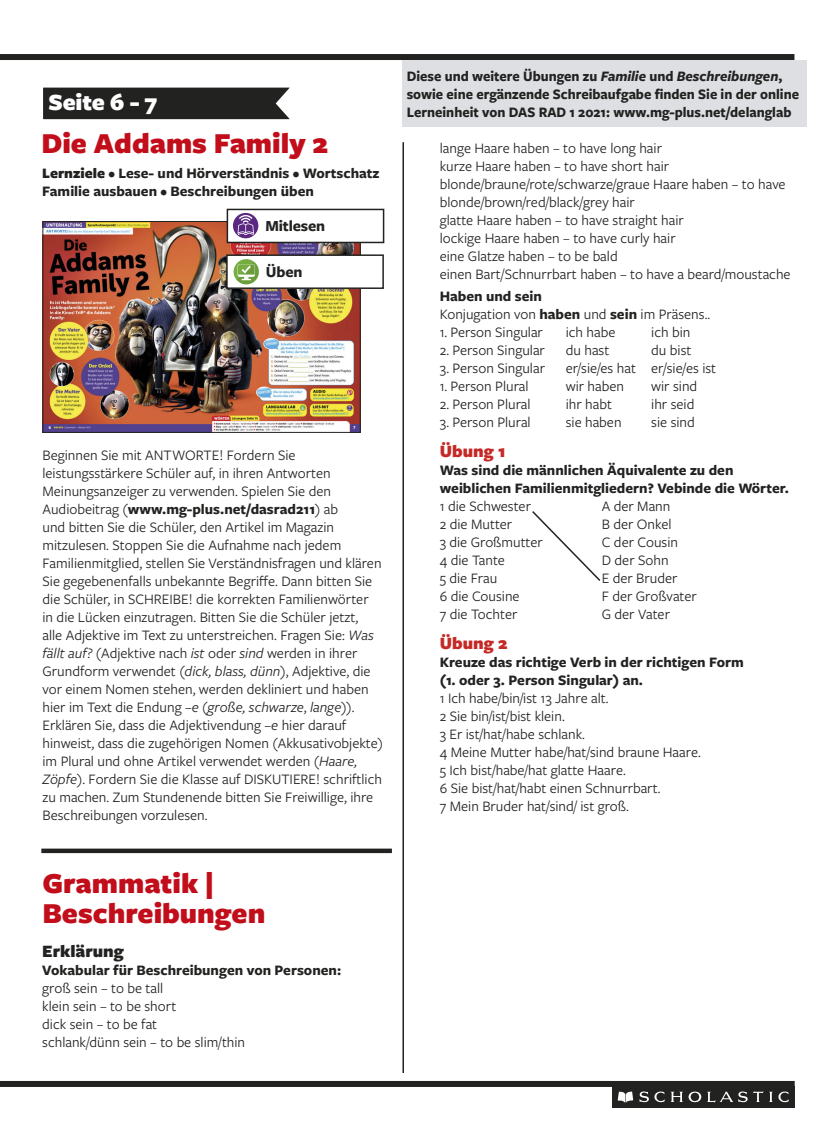
<style>
.page{position:relative;width:837px;height:1121px;background:#fff}
.page>*{position:absolute;margin:0;border:0;box-sizing:border-box;transform-origin:0 0}
.t1{font:900 30px/30px "Freight Sans Pro";color:#c20e1a}
.t2{font:900 24.15px "Freight Sans Pro";letter-spacing:-.01em;color:#fff}
.t3{font:900 18px "Freight Sans Pro";color:#c52926}
.t4{font:900 18px "Freight Sans Pro";color:#222221}
.t5{font:700 15.9px "Freight Sans Pro";letter-spacing:-.01em;color:#222221}
.t6{font:15px/18px "Freight Sans Pro";color:#222221}
.t7{font:700 15px/18px "Freight Sans Pro";color:#222221}
.t8{font:700 15px/18px "Freight Sans Pro";color:#222221;scale:.95 1}
.s1{font-weight:900}
.s2{font-weight:700}
.s3{font-style:italic}
</style>
<div class="page">
<div style="left:0;top:54px;width:794px;height:6px;background:#222221"></div>
<div style="left:0;top:1080px;width:795px;height:6px;background:#222221"></div>
<div style="left:612px;top:1086px;width:183px;height:21px;background:#222221"></div>
<svg style="left:618px;top:1091px;width:15px;height:11px"></svg>
<svg style="left:639px;top:1091px;width:26px;height:11px"></svg>
<svg style="left:671px;top:1091px;width:12px;height:10px"></svg>
<svg style="left:689px;top:1091px;width:12px;height:11px"></svg>
<svg style="left:707px;top:1091px;width:82px;height:11px"></svg>
<div style="left:402px;top:60px;width:405px;height:67px;background:#dedfe3"></div>
<img style="left:45px;top:223px;width:314px;height:208px">
<div style="left:43px;top:221px;width:318px;height:212px;border:1px solid #222221"></div>
<svg style="left:43px;top:87px;width:247px;height:33px;background:#313130"></svg>
<hr style="left:402px;top:142px;width:2px;height:931px;background:#222221">
<div style="left:227px;top:209px;width:157px;height:33px;background:#fff"></div>
<div style="left:227px;top:209px;width:157px;height:34px;border:2px solid #222221"></div>
<div style="left:233px;top:213px;width:25px;height:25px;background:#5a2880;border-radius:50%"></div>
<svg style="left:238px;top:215px;width:16px;height:20px"></svg>
<div style="left:41px;top:848px;width:351px;height:5px;background:#222221"></div>
<div style="left:227px;top:255px;width:156px;height:33px;background:#fff"></div>
<div style="left:226px;top:254px;width:158px;height:35px;border:2px solid #222221"></div>
<div style="left:234px;top:259px;width:25px;height:25px;background:#75ad40;border-radius:50%"></div>
<svg style="left:235px;top:259px;width:24px;height:25px"></svg>
<svg style="left:532px;top:511px;width:69px;height:70px"></svg>
<h2 class="t2" style="left:49px;top:85px;width:110px">Seite 6 - 7</h2>
<h1 class="t1" style="left:41px;top:127px;width:288px">Die Addams Family 2</h1>
<p class="t7" style="left:42px;top:164px;width:339px"><span class="s1">Lernziele</span> • Lese- und Hörverständnis • Wortschatz<br>Familie ausbauen • Beschreibungen üben</p>
<p class="t5" style="left:265px;top:215px;width:61px">Mitlesen</p>
<p class="t5" style="left:266px;top:260px;width:38px">Üben</p>
<p class="t6" style="left:43px;top:445px;width:342px">Beginnen Sie mit ANTWORTE! Fordern Sie leistungsstärkere Schüler auf, in ihren Antworten Meinungsanzeiger zu verwenden. Spielen Sie den Audiobeitrag (<span class="s2">www.mg-plus.net/dasrad211</span>) ab<br>und bitten Sie die Schüler, den Artikel im Magazin mitzulesen. Stoppen Sie die Aufnahme nach jedem Familienmitglied, stellen Sie Verständnisfragen und klären Sie gegebenenfalls unbekannte Begriffe. Dann bitten Sie die Schüler, in SCHREIBE! die korrekten Familienwörter<br>in die Lücken einzutragen. Bitten Sie die Schüler jetzt,<br>alle Adjektive im Text zu unterstreichen. Fragen Sie: <span class="s3">Was fällt auf?</span> (Adjektive nach <span class="s3">ist</span> oder <span class="s3">sind</span> werden in ihrer Grundform verwendet (<span class="s3">dick, blass, dünn</span>), Adjektive, die vor einem Nomen stehen, werden dekliniert und haben hier im Text die Endung <span class="s3">–e</span> (<span class="s3">große, schwarze</span>, <span class="s3">lange</span>)).<br>Erklären Sie, dass die Adjektivendung <span class="s3">–e</span> hier darauf hinweist, dass die zugehörigen Nomen (Akkusativobjekte) im Plural und ohne Artikel verwendet werden (<span class="s3">Haare, Zöpfe</span>). Fordern Sie die Klasse auf DISKUTIERE! schriftlich zu machen. Zum Stundenende bitten Sie Freiwillige, ihre Beschreibungen vorzulesen.</p>
<h1 class="t1" style="left:43px;top:867px;width:224px">Grammatik |<br>Beschreibungen</h1>
<p class="t4" style="left:42px;top:938px;width:83px">Erklärung</p>
<p class="t7" style="left:42px;top:960px;width:300px">Vokabular für Beschreibungen von Personen:</p>
<p class="t6" style="left:42px;top:978px;width:204px">groß sein – to be tall<br>klein sein – to be short<br>dick sein – to be fat<br>schlank/dünn sein – to be slim/thin</p>
<p class="t8" style="left:407px;top:66px;width:415px">Diese und weitere Übungen zu <span class="s3">Familie</span> und <span class="s3">Beschreibungen</span>, sowie eine ergänzende Schreibaufgabe finden Sie in der online<br>Lerneinheit von DAS RAD 1 2021: www.mg-plus.net/delanglab</p>
<p class="t6" style="left:440px;top:138px;width:352px">lange Haare haben – to have long hair<br>kurze Haare haben – to have short hair blonde/braune/rote/schwarze/graue Haare haben – to have blonde/brown/red/black/grey hair<br>glatte Haare haben – to have straight hair<br>lockige Haare haben – to have curly hair<br>eine Glatze haben – to be bald<br>einen Bart/Schnurrbart haben – to have a beard/moustache</p>
<p class="t6" style="left:440px;top:286px;width:272px"><span class="s2">Haben und sein<br></span>Konjugation von <span class="s2">haben</span> und <span class="s2">sein</span> im Präsens..</p>
<p class="t6" style="left:440px;top:322px;width:105px">1. Person Singular</p>
<p class="t6" style="left:566px;top:322px;width:51px">ich habe</p>
<p class="t6" style="left:651px;top:322px;width:41px">ich bin</p>
<p class="t6" style="left:440px;top:340px;width:107px">2. Person Singular</p>
<p class="t6" style="left:566px;top:340px;width:45px">du hast</p>
<p class="t6" style="left:651px;top:340px;width:42px">du bist</p>
<p class="t6" style="left:440px;top:358px;width:107px">3. Person Singular</p>
<p class="t6" style="left:566px;top:358px;width:152px">er/sie/es hat er/sie/es ist</p>
<p class="t6" style="left:440px;top:376px;width:90px">1. Person Plural</p>
<p class="t6" style="left:566px;top:376px;width:60px">wir haben</p>
<p class="t6" style="left:651px;top:376px;width:48px">wir sind</p>
<p class="t6" style="left:440px;top:394px;width:92px">2. Person Plural</p>
<p class="t6" style="left:566px;top:394px;width:48px">ihr habt</p>
<p class="t6" style="left:651px;top:394px;width:45px">ihr seid</p>
<p class="t6" style="left:440px;top:412px;width:92px">3. Person Plural</p>
<p class="t6" style="left:566px;top:412px;width:57px">sie haben</p>
<p class="t6" style="left:651px;top:412px;width:45px">sie sind</p>
<p class="t3" style="left:440px;top:438px;width:67px">Übung 1</p>
<p class="t7" style="left:440px;top:460px;width:351px">Was sind die männlichen Äquivalente zu den weiblichen Familienmitgliedern? Vebinde die Wörter.</p>
<p class="t6" style="left:440px;top:496px;width:93px">1 die Schwester</p>
<p class="t6" style="left:602px;top:496px;width:70px">A der Mann</p>
<p class="t6" style="left:440px;top:514px;width:74px">2 die Mutter</p>
<p class="t6" style="left:602px;top:514px;width:71px">B der Onkel</p>
<p class="t6" style="left:440px;top:532px;width:105px">3 die Großmutter</p>
<p class="t6" style="left:602px;top:532px;width:78px">C der Cousin</p>
<p class="t6" style="left:440px;top:550px;width:67px">4 die Tante</p>
<p class="t6" style="left:602px;top:550px;width:68px">D der Sohn</p>
<p class="t6" style="left:440px;top:568px;width:59px">5 die Frau</p>
<p class="t6" style="left:602px;top:568px;width:77px">E der Bruder</p>
<p class="t6" style="left:440px;top:586px;width:81px">6 die Cousine</p>
<p class="t6" style="left:602px;top:586px;width:97px">F der Großvater</p>
<p class="t6" style="left:440px;top:604px;width:79px">7 die Tochter</p>
<p class="t6" style="left:602px;top:604px;width:70px">G der Vater</p>
<p class="t3" style="left:440px;top:630px;width:69px">Übung 2</p>
<p class="t7" style="left:440px;top:652px;width:306px">Kreuze das richtige Verb in der richtigen Form (1. oder 3. Person Singular) an.</p>
<p class="t6" style="left:440px;top:688px;width:263px">1 Ich habe/bin/ist 13 Jahre alt.<br>2 Sie bin/ist/bist klein.<br>3 Er ist/hat/habe schlank.<br>4 Meine Mutter habe/hat/sind braune Haare.<br>5 Ich bist/habe/hat glatte Haare.<br>6 Sie bist/hat/habt einen Schnurrbart.<br>7 Mein Bruder hat/sind/ ist groß.</p>
</div>
